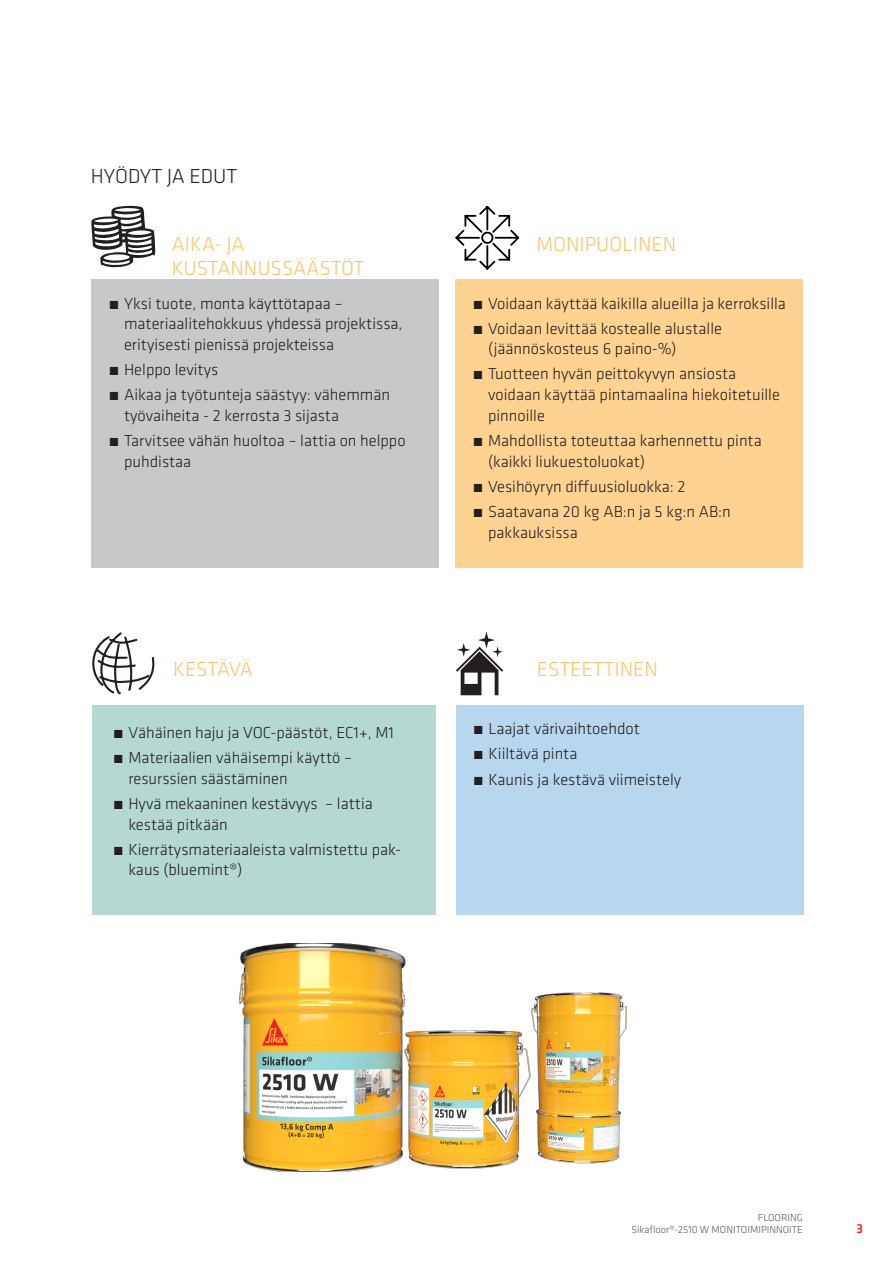
<style>
.page{position:relative;width:893px;height:1263px;background:#fff}
.page>*{position:absolute;margin:0;border:0;box-sizing:border-box;transform-origin:0 0}
.t1{font:300 21px/24px "Klavika";color:#fdc369}
.t2{font:300 21px "Klavika";color:#231f20}
.t3{font:300 21px "Klavika";letter-spacing:-.035em;color:#fdc369}
.t4{font:300 16.5px/25px "Klavika";color:#231f20}
.t5{font:500 13.5px "Klavika";color:#ee2e22}
.t6{font:300 10.5px/12.6px "Klavika";color:#57585a;text-align:right}
</style>
<div class="page">
<img style="left:240px;top:943px;width:387px;height:228px">
<div style="left:91px;top:279px;width:348px;height:289px;background:#c7c8ca"></div>
<div style="left:455px;top:279px;width:348px;height:289px;background:#fed291"></div>
<svg style="left:91px;top:206px;width:64px;height:61px"></svg>
<svg style="left:455px;top:206px;width:64px;height:64px"></svg>
<div style="left:92px;top:705px;width:343px;height:209px;background:#b5d8d2"></div>
<div style="left:456px;top:705px;width:347px;height:209px;background:#b9d6ef"></div>
<svg style="left:93px;top:632px;width:62px;height:63px"></svg>
<svg style="left:456px;top:631px;width:47px;height:64px"></svg>
<p class="t2" style="left:91px;top:163px;width:148px">HYÖDYT JA EDUT</p>
<p class="t1" style="left:172px;top:232px;width:194px">AIKA- JA<br>KUSTANNUSSÄÄSTÖT</p>
<p class="t1" style="left:537px;top:232px;width:141px">MONIPUOLINEN</p>
<p class="t4" style="left:124px;top:293px;width:280px;line-height:20.7px;text-indent:-16px">́ Yksi tuote, monta käyttötapaa – materiaalitehokkuus yhdessä projektissa, erityisesti pienissä projekteissa</p>
<p class="t4" style="left:108px;top:357px;width:283px">́ Helppo levitys<br>́ Aikaa ja työtunteja säästyy: vähemmän</p>
<p class="t4" style="left:108px;top:403px;width:299px;text-indent:16px">työvaiheita - 2 kerrosta 3 sijasta<br>́ Tarvitsee vähän huoltoa – lattia on helppo</p>
<p class="t4" style="left:124px;top:449px;width:69px">puhdistaa</p>
<p class="t4" style="left:472px;top:290px;width:315px">́ Voidaan käyttää kaikilla alueilla ja kerroksilla ́ Voidaan levittää kostealle alustalle</p>
<p class="t4" style="left:472px;top:336px;width:265px;text-indent:16px">(jäännöskosteus 6 paino-%)<br>́ Tuotteen hyvän peittokyvyn ansiosta</p>
<p class="t4" style="left:488px;top:384px;width:293px;line-height:20.7px">voidaan käyttää pintamaalina hiekoitetuille pinnoille</p>
<p class="t4" style="left:488px;top:430px;width:275px;line-height:20.7px;text-indent:-16px">́ Mahdollista toteuttaa karhennettu pinta (kaikki liukuestoluokat)</p>
<p class="t4" style="left:472px;top:474px;width:260px">́ Vesihöyryn diffuusioluokka: 2<br>́ Saatavana 20 kg AB:n ja 5 kg:n AB:n</p>
<p class="t4" style="left:488px;top:519px;width:91px">pakkauksissa</p>
<p class="t3" style="left:173px;top:656px;width:81px">KESTÄVÄ</p>
<p class="t1" style="left:537px;top:657px;width:122px">ESTEETTINEN</p>
<p class="t4" style="left:113px;top:720px;width:283px">́ Vähäinen haju ja VOC-päästöt, EC1+, M1 ́ Materiaalien vähäisempi käyttö –</p>
<p class="t4" style="left:113px;top:766px;width:262px;text-indent:16px">resurssien säästäminen<br>́ Hyvä mekaaninen kestävyys – lattia</p>
<p class="t4" style="left:113px;top:811px;width:290px;text-indent:16px">kestää pitkään<br>́ Kierrätysmateriaaleista valmistettu pak-</p>
<p class="t4" style="left:128px;top:857px;width:116px">kaus (bluemint®)</p>
<p class="t4" style="left:473px;top:716px;width:210px">́ Laajat värivaihtoehdot<br>́ Kiiltävä pinta<br>́ Kaunis ja kestävä viimeistely</p>
<p class="t6" style="left:631px;top:1211px;width:173px">FLOORING<br>Sikafloor®-2510 W MONITOIMIPINNOITE</p>
<p class="t5" style="left:857px;top:1219px;width:8px">3</p>
</div>
